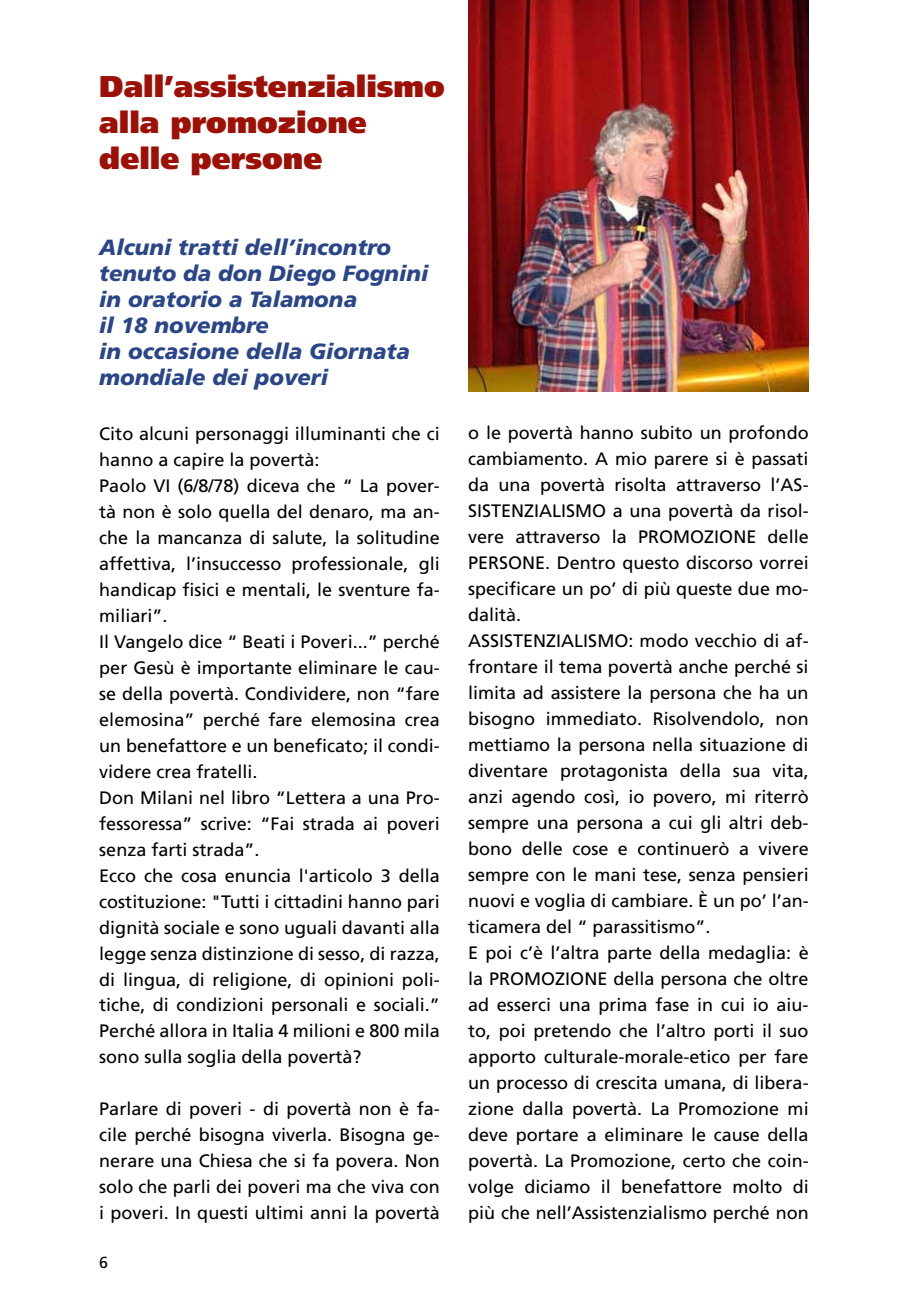
<style>
.page{position:relative;width:908px;height:1304px;background:#fff}
.page>*{position:absolute;margin:0;border:0;box-sizing:border-box;transform-origin:0 0}
.t1{font:900 30px/36px "Frutiger";color:#9c1006}
.t2{font:italic 900 22px/26px "Frutiger";color:#2a4689}
.t3{font:18px/26px "Frutiger";color:#000}
.t4{font:16px "Frutiger";color:#000}
</style>
<div class="page">
<img style="left:468px;top:0;width:340px;height:391px">
<h1 class="t1" style="left:99px;top:68px;width:347px">Dall’assistenzialismo alla promozione delle persone</h1>
<p class="t2" style="left:99px;top:234px;width:330px">Alcuni tratti dell’incontro tenuto da don Diego Fognini in oratorio a Talamona<br>il 18 novembre<br>in occasione della Giornata mondiale dei poveri</p>
<p class="t3" style="left:99px;top:420px;width:342px">Cito alcuni personaggi illuminanti che ci hanno a capire la povertà:<br>Paolo VI (6/8/78) diceva che “ La pover&shy;tà non è solo quella del denaro, ma an&shy;che la mancanza di salute, la solitudine affettiva, l’insuccesso professionale, gli handicap fisici e mentali, le sventure fa&shy;miliari”.<br>I l Vangelo dice “ Beati i Poveri...” perché per Gesù è importante eliminare le cau&shy;se della povertà. Condividere, non “fare elemosina” perché fare elemosina crea un benefattore e un beneficato; il condi&shy;videre crea fratelli.<br>Don M ilani nel libro “Lettera a una Pro&shy;fessoressa” scrive: “Fai strada ai poveri senza farti strada”.<br>Ecco che cosa enuncia l'articolo 3 della costituzione: "Tutti i cittadini hanno pari dignità sociale e sono uguali davanti alla legge senza distinzione di sesso, di razza, di lingua, di religione, di opinioni poli&shy;tiche, di condizioni personali e sociali.” Perché allora in Italia 4 milioni e 800 mila sono sulla soglia della povertà?</p>
<p class="t3" style="left:99px;top:1096px;width:342px;text-align:justify">Parlare di poveri - di povertà non è fa&shy;cile perché bisogna viverla. B isogna ge&shy;nerare una Chiesa che si fa povera. Non solo che parli dei poveri ma che viva con i poveri. I n questi ultimi anni la povertà</p>
<p class="t4" style="left:99px;top:1253px;width:10px">6</p>
<p class="t3" style="left:468px;top:420px;width:342px;text-align:justify">o le povertà hanno subito un profondo cambiamento. A mio parere si è passati da una povertà risolta attraverso l’AS-SISTEN</p>
<p class="t3" style="left:468px;top:498px;width:342px;text-indent:145px">a una povertà da risol&shy;vere attraverso la PROMO</p>
<p class="t3" style="left:524px;top:498px;width:19px">ZIALI</p>
<p class="t3" style="left:566px;top:498px;width:25px">SMO</p>
<p class="t3" style="left:704px;top:524px;width:21px">ZIONE</p>
<p class="t3" style="left:767px;top:524px;width:43px">delle</p>
<p class="t3" style="left:468px;top:550px;width:342px;text-indent:77px">. Dentro questo discorso vorrei specificare un po’ di più queste due mo&shy;dalità.<br>ASSI STEN</p>
<p class="t3" style="left:468px;top:550px;width:53px">PERSONE</p>
<p class="t3" style="left:468px;top:628px;width:342px;text-indent:120px">SMO: modo vecchio di af&shy;frontare il tema povertà anche perché si limita ad assistere la persona che ha un bisogno immediato. Risolvendolo, non mettiamo la persona nella situazione di diventare protagonista della sua vita, anzi agendo così, io povero, mi riterrò sempre una persona a cui gli altri deb&shy;bono delle cose e continuerò a vivere sempre con le mani tese, senza pensieri nuovi e voglia di cambiare. È un po’ l’an&shy;ticamera del “ parassitismo”.<br>E poi c’è l’altra parte della medaglia: è la PROMO</p>
<p class="t3" style="left:546px;top:628px;width:19px">ZIALI</p>
<p class="t3" style="left:468px;top:966px;width:342px;text-align:justify;text-indent:145px">della persona che oltre ad esserci una prima fase in cui io aiu&shy;to, poi pretendo che l’altro porti il suo apporto culturale-morale-etico per fare un processo di crescita umana, di libera&shy;zione dalla povertà. La Promozione mi deve portare a eliminare le cause della povertà. La Promozione, certo che coin&shy;volge diciamo il benefattore molto di più che nell’Assistenzialismo perché non</p>
<p class="t3" style="left:555px;top:966px;width:21px">ZIONE</p>
</div>
